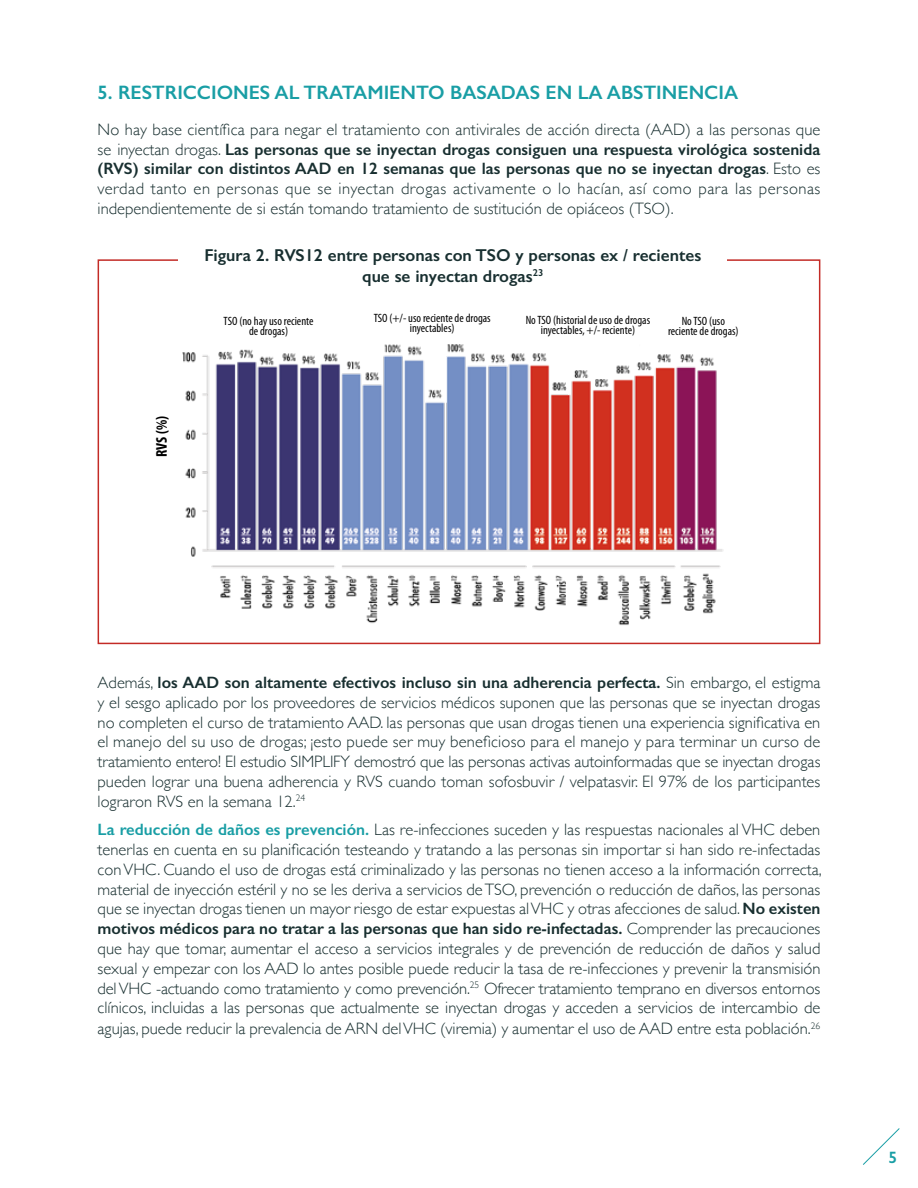
<style>
.page{position:relative;width:918px;height:1188px;background:#fff}
.page>*{position:absolute;margin:0;border:0;box-sizing:border-box;transform-origin:0 0}
.t1{font:600 19.5px "Gill Sans";color:#199ea5}
.t2{font:600 17.25px/20.7px "Gill Sans";color:#182f30;text-align:center}
.t3{font:300 16.5px/19.8px "Gill Sans";color:#182f30;text-align:justify}
.t4{font:600 16.5px "Gill Sans";color:#199ea5}
.t5{font:700 condensed 15.45px "Myriad Pro";color:#000}
.t6{font:condensed 12px/10.4px "Myriad Pro";color:#000;text-align:center}
.s1{font-weight:600}
.s2{font-weight:600;color:#199ea5}
</style>
<div class="page">
<svg style="left:863px;top:1128px;width:37px;height:37px"></svg>
<img style="left:182px;top:345px;width:541px;height:280px">
<p class="t1" style="left:98px;top:81px;width:642px">5. RESTRICCIONES AL TRATAMIENTO BASADAS EN LA ABSTINENCIA</p>
<p class="t3" style="left:98px;top:119px;width:724px">No hay base científica para negar el tratamiento con antivirales de acción directa (AAD) a las personas que se inyectan drogas. <span class="s1">Las personas que se inyectan drogas consiguen una respuesta virológica sostenida (RVS) similar con distintos AAD en 12 semanas que las personas que no se inyectan drogas</span>. Esto es verdad tanto en personas que se inyectan drogas activamente o lo hacían, así como para las personas independientemente de si están tomando tratamiento de sustitución de opiáceos (TSO).</p>
<p class="t2" style="left:204px;top:245px;width:498px">Figura 2. RVS12 entre personas con TSO y personas ex / recientes que se inyectan drogas<sup>23</sup></p>
<p class="t6" style="left:224px;top:315px;width:91px">TSO (no hay uso reciente de drogas)</p>
<p class="t6" style="left:374px;top:312px;width:119px">TSO (+/- uso reciente de drogas inyectables)</p>
<p class="t6" style="left:526px;top:315px;width:126px">No TSO (historial de uso de drogas inyectables, +/- reciente)</p>
<p class="t6" style="left:668px;top:315px;width:72px">No TSO (uso reciente de drogas)</p>
<p class="t5" style="left:152px;top:457px;width:43px;rotate:-90deg">RVS (%)</p>
<p class="t3" style="left:98px;top:672px;width:724px">Además, <span class="s1">los AAD son altamente efectivos incluso sin una adherencia perfecta.</span> Sin embargo, el estigma y el sesgo aplicado por los proveedores de servicios médicos suponen que las personas que se inyectan drogas no completen el curso de tratamiento AAD. las personas que usan drogas tienen una experiencia significativa en el manejo del su uso de drogas; ¡esto puede ser muy beneficioso para el manejo y para terminar un curso de tratamiento entero! El estudio SIMPLIFY demostró que las personas activas autoinformadas que se inyectan drogas pueden lograr una buena adherencia y RVS cuando toman sofosbuvir / velpatasvir. El 97% de los participantes lograron RVS en la semana 12.<sup>24</sup></p>
<p class="t3" style="left:98px;top:819px;width:726px"><span class="s2">La reducción de daños es prevención.</span> Las re-infecciones suceden y las respuestas nacionales al VHC deben tenerlas en cuenta en su planificación testeando y tratando a las personas sin importar si han sido re-infectadas con VHC. Cuando el uso de drogas está criminalizado y las personas no tienen acceso a la información correcta, material de inyección estéril y no se les deriva a servicios de TSO, prevención o reducción de daños, las personas que se inyectan drogas tienen un mayor riesgo de estar expuestas al VHC y otras afecciones de salud. <span class="s1">No existen motivos médicos para no tratar a las personas que han sido re-infectadas.</span> Comprender las precauciones que hay que tomar, aumentar el acceso a servicios integrales y de prevención de reducción de daños y salud sexual y empezar con los AAD lo antes posible puede reducir la tasa de re-infecciones y prevenir la transmisión del VHC -actuando como tratamiento y como prevención.<sup>25</sup> Ofrecer tratamiento temprano en diversos entornos clínicos, incluidas a las personas que actualmente se inyectan drogas y acceden a servicios de intercambio de agujas, puede reducir la prevalencia de ARN del VHC (viremia) y aumentar el uso de AAD entre esta población.<sup>26</sup></p>
<p class="t4" style="left:889px;top:1148px;width:10px">5</p>
</div>
